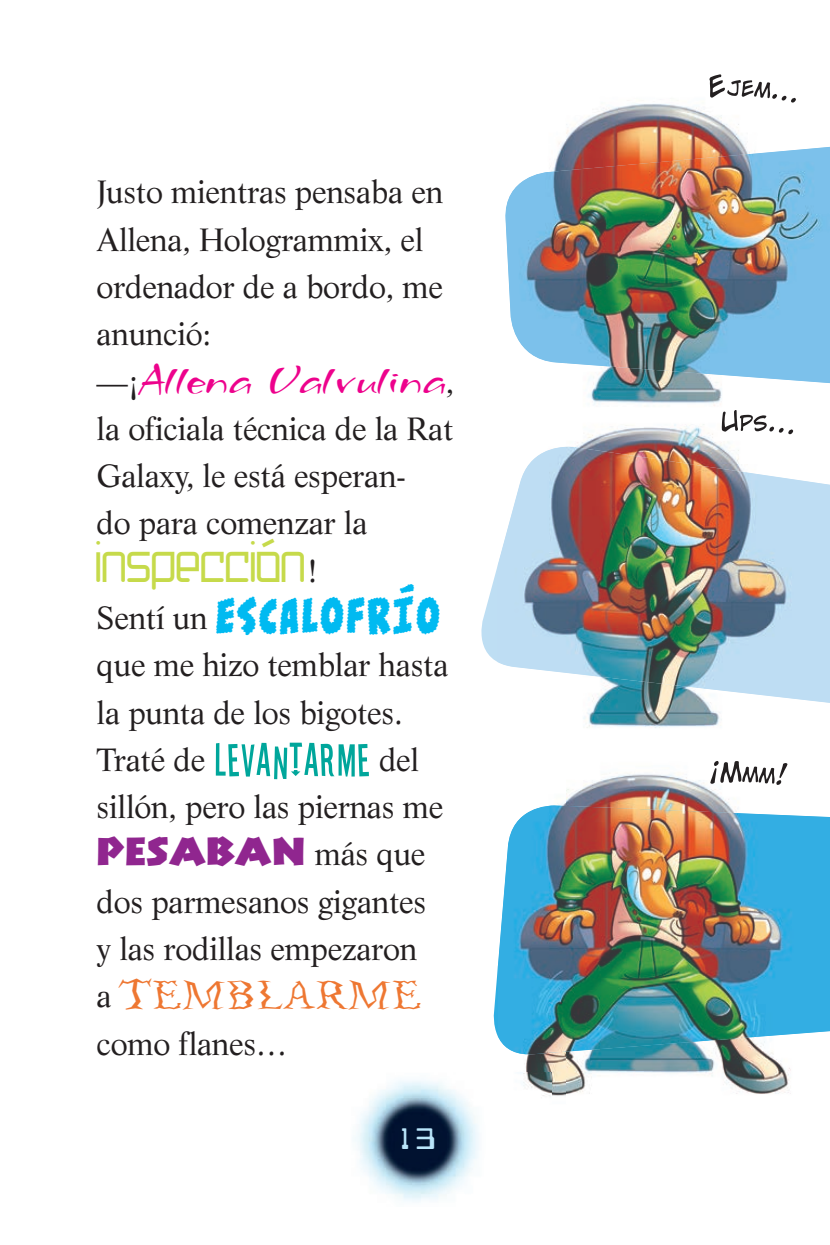
<style>
.page{position:relative;width:830px;height:1245px;background:#fff}
.page>*{position:absolute;margin:0;border:0;box-sizing:border-box;transform-origin:0 0}
.t1{font:49.5px "Klondike";letter-spacing:-.05em;color:#c6da4b}
.t2{font:45px "Grechen Fuemen ROB";color:#ed028c;scale:.96 1}
.t3{font:45px "CC Goosebumps";letter-spacing:.04em;color:#00baf1}
.t4{font:42.75px "Manito LP Std";letter-spacing:.025em;color:#90268f}
.t5{font:42.75px "Quake Std";letter-spacing:.02em;color:#ee7732;scale:1.14 1}
.t6{font:31.5px/47.2px "Life LT Std";letter-spacing:-.01em;color:#231f20}
.t7{font:29.25px "bitwise";color:#b9e5fa}
.s1{font-family:"Life LT Std";font-size:31.5px;color:#231f20}
.s2{font-family:"Stereofidelic";font-size:51.75px;color:#00a69b}
</style>
<div class="page">
<img style="left:354px;top:1080px;width:125px;height:122px">
<svg style="left:481px;top:564px;width:17px;height:98px;fill:#bedef3"></svg>
<img style="left:493px;top:864px;width:337px;height:173px">
<img style="left:558px;top:104px;width:187px;height:42px">
<img style="left:523px;top:802px;width:44px;height:294px">
<img style="left:577px;top:384px;width:141px;height:62px">
<img style="left:566px;top:704px;width:264px;height:160px">
<img style="left:566px;top:1024px;width:264px;height:72px">
<img style="left:520px;top:1072px;width:31px;height:25px">
<img style="left:505px;top:146px;width:325px;height:238px">
<img style="left:498px;top:446px;width:332px;height:258px">
<img style="left:498px;top:805px;width:57px;height:249px">
<svg style="left:710px;top:656px;width:82px;height:196px"></svg>
<svg style="left:718px;top:274px;width:80px;height:237px"></svg>
<svg style="left:705px;top:74px;width:91px;height:33px"></svg>
<p class="t6" style="left:97px;top:171px;width:348px">Justo mientras pensaba en<br>Allena, Hologrammix, el ordenador de a bordo, me anunció:</p>
<h2 class="t2" style="left:97px;top:356px;width:374px"><span class="s1">—¡</span>Allena Valvulina<span class="s1">,</span></h2>
<p class="t6" style="left:97px;top:407px;width:358px">la oficiala técnica de la Rat<br>Galaxy, le está esperan-<br>do para comenzar la</p>
<h1 class="t1" style="left:97px;top:537px;width:223px">inspecci—n<span class="s1">!</span></h1>
<h2 class="t3" style="left:97px;top:591px;width:345px"><span class="s1">Sentí un</span> ESCALOFRI´O</h2>
<p class="t6" style="left:97px;top:644px;width:353px">que me hizo temblar hasta la punta de los bigotes.<br>Traté de <span class="s2">LEVANTARME</span> del sillón, pero las piernas me</p>
<h3 class="t4" style="left:97px;top:825px;width:330px">PESABAN <span class="s1">más que</span></h3>
<p class="t6" style="left:97px;top:880px;width:331px">dos parmesanos gigantes y las rodillas empezaron</p>
<h3 class="t5" style="left:97px;top:976px;width:286px"><span class="s1">a</span> TEMBLARME</h3>
<p class="t6" style="left:97px;top:1022px;width:192px">como flanes…</p>
<p class="t7" style="left:395px;top:1126px;width:42px">13</p>
</div>
